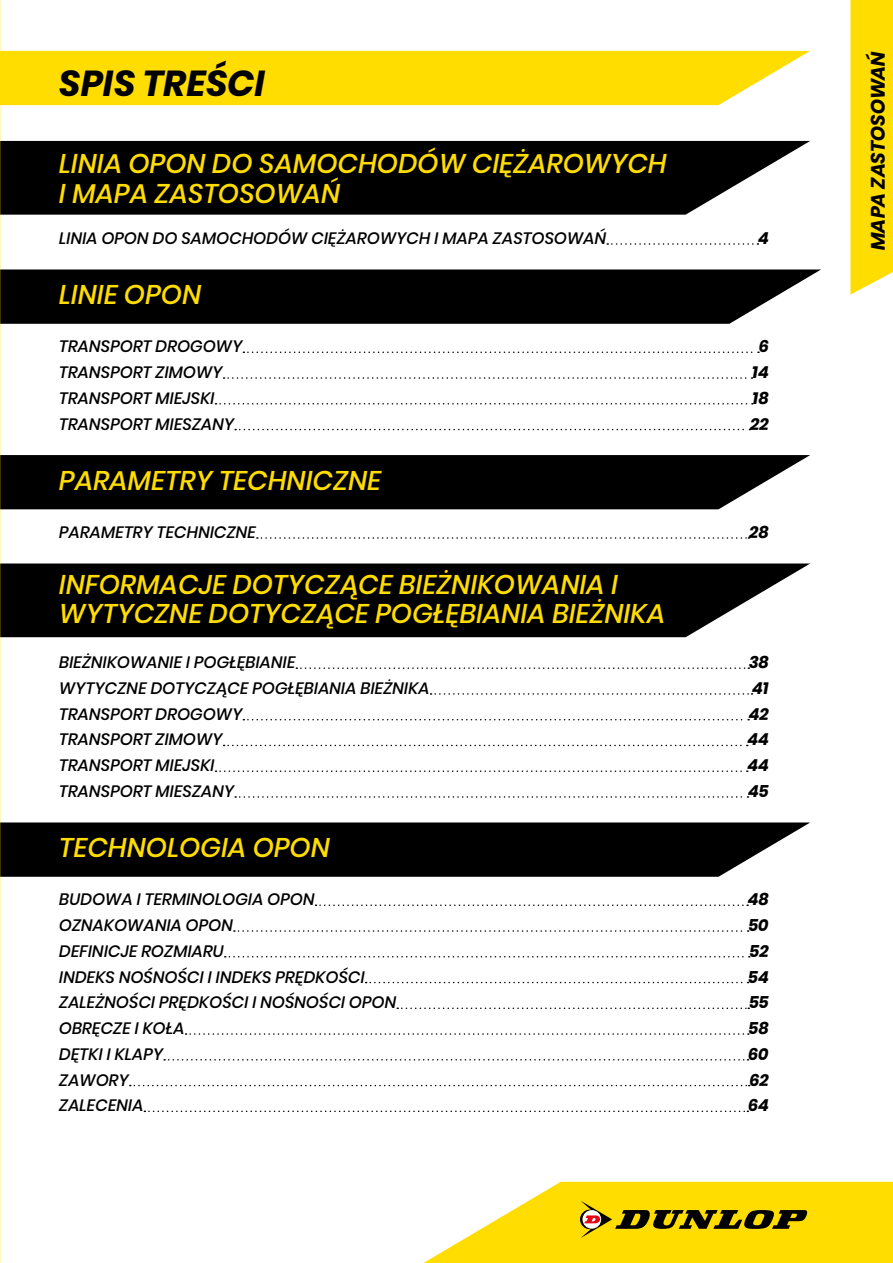
<style>
.page{position:relative;width:893px;height:1263px;background:#fff}
.page>*{position:absolute;margin:0;border:0;box-sizing:border-box;transform-origin:0 0}
.t1{font:italic 700 36px "Poppins";letter-spacing:.005em;color:#000}
.t2{font:italic 500 27px/29.7px "Poppins";color:#fd0}
.t3{font:italic 700 19.5px "Poppins";letter-spacing:-.005em;color:#000}
.t4{font:italic 500 16.5px "Poppins";color:#000}
.t5{font:italic 700 16.5px "Poppins";color:#000}
</style>
<div class="page">
<svg style="left:0;top:141px;width:810px;height:74px;background:#141414"></svg>
<svg style="left:0;top:563px;width:810px;height:74px;background:#151514"></svg>
<svg style="left:0;top:269px;width:821px;height:55px;background:#111"></svg>
<svg style="left:0;top:455px;width:810px;height:54px;background:#0d0d0d"></svg>
<svg style="left:0;top:822px;width:810px;height:55px;background:#111"></svg>
<div style="left:0;top:51px;width:810px;height:54px;background:#fd0"></div>
<div style="left:850px;top:0;width:43px;height:295px;background:#fd0"></div>
<svg style="left:423px;top:1182px;width:470px;height:81px;background:#efd326"></svg>
<svg style="left:607px;top:243px;width:151px;height:2px"></svg>
<svg style="left:243px;top:351px;width:516px;height:2px"></svg>
<svg style="left:224px;top:377px;width:528px;height:2px"></svg>
<svg style="left:216px;top:403px;width:537px;height:1px"></svg>
<svg style="left:235px;top:429px;width:515px;height:1px"></svg>
<svg style="left:257px;top:537px;width:492px;height:2px"></svg>
<svg style="left:296px;top:667px;width:453px;height:2px"></svg>
<svg style="left:431px;top:693px;width:321px;height:2px"></svg>
<svg style="left:243px;top:719px;width:506px;height:1px"></svg>
<svg style="left:224px;top:745px;width:524px;height:1px"></svg>
<svg style="left:216px;top:770px;width:532px;height:2px"></svg>
<svg style="left:235px;top:796px;width:513px;height:2px"></svg>
<svg style="left:315px;top:904px;width:433px;height:2px"></svg>
<svg style="left:234px;top:930px;width:515px;height:2px"></svg>
<svg style="left:225px;top:956px;width:525px;height:1px"></svg>
<svg style="left:366px;top:982px;width:382px;height:1px"></svg>
<svg style="left:397px;top:1007px;width:352px;height:2px"></svg>
<svg style="left:186px;top:1033px;width:563px;height:2px"></svg>
<svg style="left:164px;top:1059px;width:584px;height:1px"></svg>
<svg style="left:130px;top:1085px;width:620px;height:1px"></svg>
<svg style="left:144px;top:1110px;width:604px;height:2px"></svg>
<h1 class="t1" style="left:59px;top:63px;width:208px">SPIS TREŚCI</h1>
<h2 class="t2" style="left:59px;top:149px;width:609px">LINIA OPON DO SAMOCHODÓW CIĘŻAROWYCH<br>I MAPA ZASTOSOWAŃ</h2>
<p class="t4" style="left:59px;top:229px;width:549px">LINIA OPON DO SAMOCHODÓW CIĘŻAROWYCH I MAPA ZASTOSOWAŃ</p>
<p class="t5" style="left:758px;top:229px;width:12px">4</p>
<h2 class="t2" style="left:59px;top:280px;width:144px">LINIE OPON</h2>
<p class="t4" style="left:59px;top:337px;width:185px">TRANSPORT DROGOWY</p>
<p class="t5" style="left:759px;top:337px;width:12px">6</p>
<p class="t4" style="left:59px;top:363px;width:165px">TRANSPORT ZIMOWY</p>
<p class="t5" style="left:752px;top:363px;width:18px">14</p>
<p class="t4" style="left:59px;top:388px;width:157px">TRANSPORT MIEJSKI</p>
<p class="t5" style="left:753px;top:388px;width:18px">18</p>
<p class="t4" style="left:59px;top:414px;width:177px">TRANSPORT MIESZANY</p>
<p class="t5" style="left:750px;top:414px;width:20px">22</p>
<h2 class="t2" style="left:59px;top:466px;width:324px">PARAMETRY TECHNICZNE</h2>
<p class="t4" style="left:59px;top:523px;width:198px">PARAMETRY TECHNICZNE</p>
<p class="t5" style="left:749px;top:523px;width:21px">28</p>
<h2 class="t2" style="left:59px;top:569px;width:608px">INFORMACJE DOTYCZĄCE BIEŻNIKOWANIA I<br>WYTYCZNE DOTYCZĄCE POGŁĘBIANIA BIEŻNIKA</h2>
<p class="t4" style="left:59px;top:653px;width:238px">BIEŻNIKOWANIE I POGŁĘBIANIE</p>
<p class="t5" style="left:749px;top:653px;width:21px">38</p>
<p class="t4" style="left:59px;top:679px;width:372px">WYTYCZNE DOTYCZĄCE POGŁĘBIANIA BIEŻNIKA</p>
<p class="t5" style="left:752px;top:679px;width:18px">41</p>
<p class="t4" style="left:59px;top:704px;width:185px">TRANSPORT DROGOWY</p>
<p class="t5" style="left:749px;top:704px;width:21px">42</p>
<p class="t4" style="left:59px;top:730px;width:165px">TRANSPORT ZIMOWY</p>
<p class="t5" style="left:747px;top:730px;width:23px">44</p>
<p class="t4" style="left:59px;top:756px;width:157px">TRANSPORT MIEJSKI</p>
<p class="t5" style="left:747px;top:756px;width:23px">44</p>
<p class="t4" style="left:59px;top:782px;width:177px">TRANSPORT MIESZANY</p>
<p class="t5" style="left:748px;top:782px;width:22px">45</p>
<h2 class="t2" style="left:59px;top:833px;width:272px">TECHNOLOGIA OPON</h2>
<p class="t4" style="left:59px;top:890px;width:257px">BUDOWA I TERMINOLOGIA OPON</p>
<p class="t5" style="left:748px;top:890px;width:22px">48</p>
<p class="t4" style="left:59px;top:916px;width:175px">OZNAKOWANIA OPON</p>
<p class="t5" style="left:748px;top:916px;width:22px">50</p>
<p class="t4" style="left:59px;top:941px;width:166px">DEFINICJE ROZMIARU</p>
<p class="t5" style="left:750px;top:941px;width:21px">52</p>
<p class="t4" style="left:59px;top:967px;width:307px">INDEKS NOŚNOŚCI I INDEKS PRĘDKOŚCI</p>
<p class="t5" style="left:748px;top:967px;width:22px">54</p>
<p class="t4" style="left:59px;top:993px;width:339px">ZALEŻNOŚCI PRĘDKOŚCI I NOŚNOŚCI OPON</p>
<p class="t5" style="left:749px;top:993px;width:21px">55</p>
<p class="t4" style="left:59px;top:1019px;width:127px">OBRĘCZE I KOŁA</p>
<p class="t5" style="left:749px;top:1019px;width:22px">58</p>
<p class="t4" style="left:59px;top:1044px;width:106px">DĘTKI I KLAPY</p>
<p class="t5" style="left:748px;top:1044px;width:22px">60</p>
<p class="t4" style="left:59px;top:1070px;width:71px">ZAWORY</p>
<p class="t5" style="left:749px;top:1070px;width:21px">62</p>
<p class="t4" style="left:59px;top:1096px;width:86px">ZALECENIA</p>
<p class="t5" style="left:748px;top:1096px;width:22px">64</p>
<p class="t3" style="left:867px;top:250px;width:201px;rotate:-90deg">MAPA ZASTOSOWAŃ</p>
</div>
